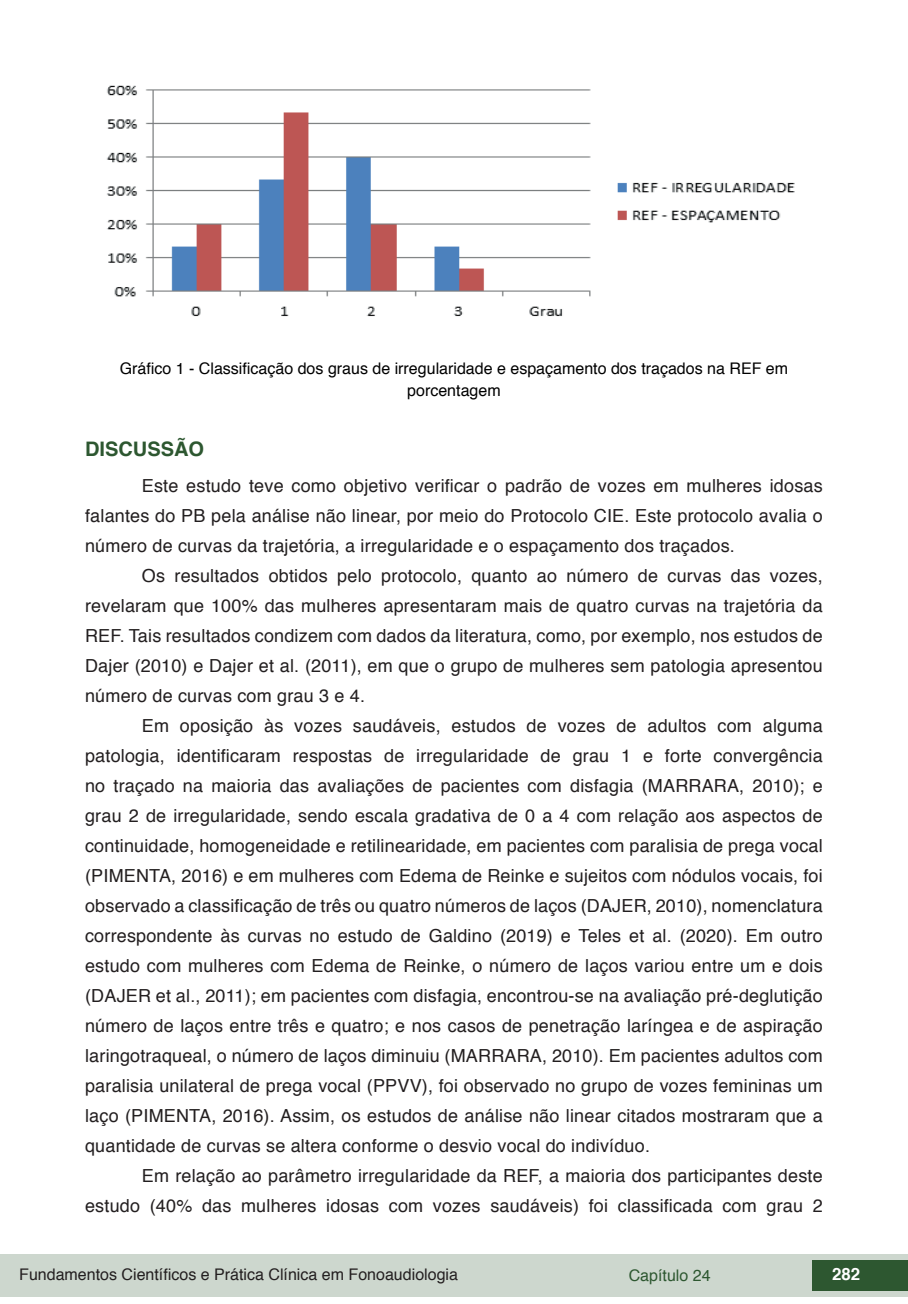
<style>
.page{position:relative;width:908px;height:1304px;background:#fff}
.page>*{position:absolute;margin:0;border:0;box-sizing:border-box;transform-origin:0 0}
.t1{font:700 20px "Helvetica";color:#2d5730}
.t2{font:18px/30px "Helvetica";letter-spacing:.01em;color:#231f20;text-align:justify}
.t3{font:700 16.8px "Helvetica";color:#fff}
.t4{font:16px/22px "Helvetica";color:#000;text-align:center}
.t5{font:16px "Helvetica";color:#231f20}
.t6{font:16px "Helvetica";color:#2d5730}
</style>
<div class="page">
<div style="left:0;top:1254px;width:906px;height:43px;background:#cdd7ce"></div>
<div style="left:812px;top:1261px;width:95px;height:30px;background:#2d5730"></div>
<img style="left:107px;top:85px;width:688px;height:232px">
<p class="t4" style="left:120px;top:358px;width:669px">Gráfico 1 - Classificação dos graus de irregularidade e espaçamento dos traçados na REF em porcentagem</p>
<p class="t1" style="left:85px;top:433px;width:120px">DISCUSSÃO</p>
<p class="t2" style="left:85px;top:471px;width:738px;text-indent:57px">Este estudo teve como objetivo verificar o padrão de vozes em mulheres idosas falantes do PB pela análise não linear, por meio do Protocolo CIE. Este protocolo avalia o número de curvas da trajetória, a irregularidade e o espaçamento dos traçados.</p>
<p class="t2" style="left:85px;top:561px;width:738px;text-indent:57px">Os resultados obtidos pelo protocolo, quanto ao número de curvas das vozes, revelaram que 100% das mulheres apresentaram mais de quatro curvas na trajetória da REF. Tais resultados condizem com dados da literatura, como, por exemplo, nos estudos de Dajer (2010) e Dajer et al. (2011), em que o grupo de mulheres sem patologia apresentou número de curvas com grau 3 e 4.</p>
<p class="t2" style="left:85px;top:711px;width:738px;text-indent:57px">Em oposição às vozes saudáveis, estudos de vozes de adultos com alguma patologia, identificaram respostas de irregularidade de grau 1 e forte convergência no traçado na maioria das avaliações de pacientes com disfagia (MARRARA, 2010); e grau 2 de irregularidade, sendo escala gradativa de 0 a 4 c om relação aos aspecto s de continuidade, homogeneidade e retilinearidade, em pacientes com paralisia de prega vocal (PIMENTA, 2016) e em mulheres com Edema de Reinke e sujeitos com nódulos vocais, foi observado a classificação de três ou quatro números de laços (DAJER, 2010), nomenclatura correspondente às curvas no estudo de Galdino (2019) e Teles et al. (2020). Em outro estudo com mulheres com Edema de Reinke, o número de laços variou entre um e dois (DAJER et al., 2011); em pacientes com disfagia, encontrou-se na avaliação pré-deglutição número de laços entre três e quatro; e nos casos de penetração laríngea e de aspiração laringotraqueal, o número de laços diminuiu (MARRARA, 2010). Em pacientes adultos com paralisia unilateral de prega vocal (PPVV), foi observado no grupo de vozes femininas um laço (PIMENTA, 2016). Assim, os estudos de análise não linear citados mostraram que a quantidade de curvas se altera conforme o desvio vocal do indivíduo.</p>
<p class="t2" style="left:85px;top:1161px;width:738px;text-align:right">Em relação ao parâmetro irregularidade da REF, a maioria dos participantes deste estudo (40% das mulheres idosas com vozes saudáveis) foi classificada com grau 2</p>
<p class="t5" style="left:19px;top:1262px;width:440px">Fundamentos Científicos e Prática Clínica em Fonoaudiologia</p>
<p class="t6" style="left:628px;top:1263px;width:83px">Capítulo 24</p>
<p class="t3" style="left:831px;top:1261px;width:30px">282</p>
</div>
